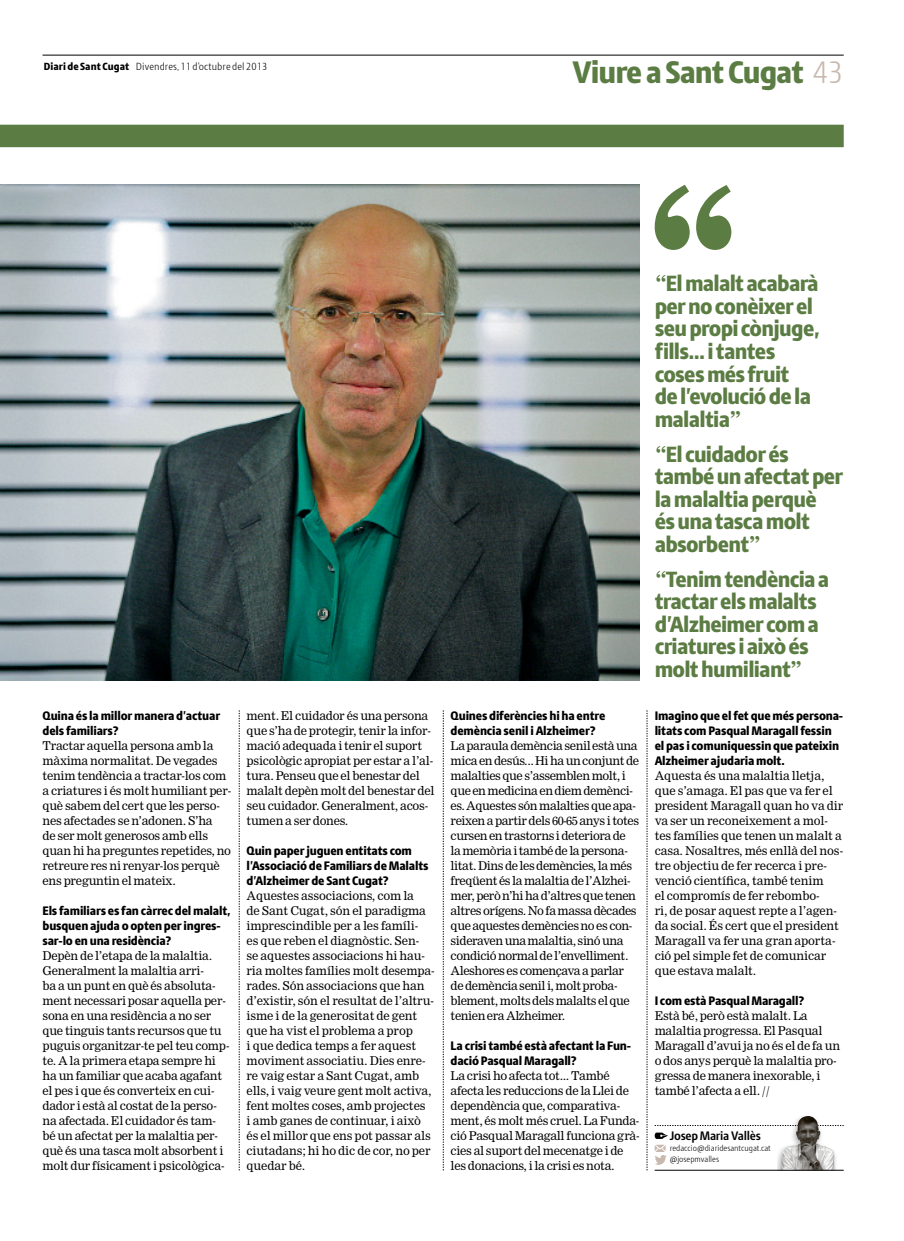
<style>
.page{position:relative;width:904px;height:1241px;background:#fff}
.page>*{position:absolute;margin:0;border:0;box-sizing:border-box;transform-origin:0 0}
.t1{font:800 30px "Modena";letter-spacing:-.035em;color:#5b7c42}
.t2{font:800 21.25px/22.5px "Modena";letter-spacing:-.035em;color:#5b7c42}
.t3{font:11.88px/15px "Clarion";letter-spacing:-.015em;color:#000}
.t4{font:800 11.88px/15px "Modena";letter-spacing:-.015em;color:#000}
.t5{font:700 11.88px "Modena";letter-spacing:-.02em;color:#000}
.t6{font:300 10px "Modena";letter-spacing:.005em;color:#000}
.t7{font:300 8.12px/11.2px "Modena";letter-spacing:-.005em;color:#000}
.s1{font-weight:800}
.s2{font-weight:300;color:#c8b8ad}
.s3{font-family:"Clarion";font-weight:700}
</style>
<div class="page">
<hr style="left:43px;top:55px;width:800px;height:1px;background:#000">
<img style="left:0;top:185px;width:639px;height:495px">
<div style="left:0;top:125px;width:843px;height:22px;background:#5b7c42"></div>
<svg style="left:239px;top:710px;width:1px;height:460px"></svg>
<svg style="left:443px;top:710px;width:1px;height:460px"></svg>
<svg style="left:646px;top:710px;width:1px;height:460px"></svg>
<svg style="left:654px;top:185px;width:77px;height:65px"></svg>
<svg style="left:654px;top:1132px;width:13px;height:6px"></svg>
<svg style="left:654px;top:1144px;width:12px;height:20px"></svg>
<svg style="left:654px;top:1125px;width:123px;height:1px"></svg>
<div style="left:777px;top:1115px;width:66px;height:55px;background:#000;opacity:.3"></div>
<img style="left:781px;top:1115px;width:53px;height:54px">
<hr style="left:654px;top:1169px;width:189px;height:1px;background:#000">
<p class="t6" style="left:44px;top:60px;width:225px"><span class="s1">Diari de Sant Cugat</span> Divendres, 11 d’octubre del 2013</p>
<h1 class="t1" style="left:572px;top:54px;width:272px">Viure a Sant Cugat <span class="s2">43</span></h1>
<p class="t4" style="left:43px;top:708px;width:179px">Quina és la millor manera d’actuar dels familiars?</p>
<p class="t3" style="left:43px;top:738px;width:190px">Tractar aquella persona amb la màxima normalitat. De vegades tenim tendència a tractar-los com a criatures i és molt humiliant per&shy;què sabem del cert que les perso&shy;nes afectades se n’adonen. S’ha<br>de ser molt generosos amb ells quan hi ha preguntes repetides, no retreure res ni renyar-los perquè ens preguntin el mateix.</p>
<p class="t4" style="left:43px;top:903px;width:189px">Els familiars es fan càrrec del malalt, busquen ajuda o opten per ingres&shy;sar-lo en una residència?</p>
<p class="t3" style="left:43px;top:948px;width:188px">Depèn de l’etapa de la malaltia.<br>Generalment la malaltia arri-<br>ba a un punt en què és absoluta&shy;ment necessari posar aquella per&shy;sona en una residència a no ser que tinguis tants recursos que tu puguis organitzar-te pel teu comp&shy;te. A la primera etapa sempre hi ha un familiar que acaba agafant el pes i que és converteix en cui&shy;dador i està al costat de la perso&shy;na afectada. El cuidador és tam&shy;bé un afectat per la malaltia per&shy;què és una tasca molt absorbent i molt dur físicament i psicològica-</p>
<p class="t3" style="left:246px;top:708px;width:189px">ment. El cuidador és una persona que s’ha de protegir, tenir la infor&shy;mació adequada i tenir el suport psicològic apropiat per estar a l’al&shy;tura. Penseu que el benestar del malalt depèn molt del benestar del seu cuidador. Generalment, acos&shy;tumen a ser dones.</p>
<p class="t4" style="left:246px;top:843px;width:184px">Quin paper juguen entitats com l’Associació de Familiars de Malalts d’Alzheimer de Sant Cugat?</p>
<p class="t3" style="left:246px;top:888px;width:189px">Aquestes associacions, com la<br>de Sant Cugat, són el paradigma imprescindible per a les famíli-<br>es que reben el diagnòstic. Sen-<br>se aquestes associacions hi hau&shy;ria moltes famílies molt desempa&shy;rades. Són associacions que han d’existir, són el resultat de l’altru&shy;isme i de la generositat de gent que ha vist el problema a prop<br>i que dedica temps a fer aquest moviment associatiu. Dies enre&shy;re vaig estar a Sant Cugat, amb ells, i vaig veure gent molt activa, fent moltes coses, amb projectes<br>i amb ganes de continuar, i això és el millor que ens pot passar als ciutadans; hi ho dic de cor, no per quedar bé.</p>
<p class="t4" style="left:450px;top:708px;width:156px">Quines diferències hi ha entre demència senil i Alzheimer?</p>
<p class="t3" style="left:450px;top:738px;width:190px">La paraula demència senil està una mica en desús... Hi ha un conjunt de malalties que s’assemblen molt, i que en medicina en diem demènci&shy;es. Aquestes són malalties que apa&shy;reixen a partir dels 60-65 anys i totes cursen en trastorns i deteriora de<br>la memòria i també de la persona&shy;litat. Dins de les demències, la més freqüent és la malaltia de l’Alzhei&shy;mer, però n’hi ha d’altres que tenen altres orígens. No fa massa dècades que aquestes demències no es con&shy;sideraven una malaltia, sinó una condició normal de l’envelliment.<br>Aleshores es començava a parlar de demència senil i, molt proba&shy;blement, molts dels malalts el que tenien era Alzheimer.</p>
<p class="t4" style="left:450px;top:1038px;width:182px">La crisi també està afectant la Fun&shy;dació Pasqual Maragall?</p>
<p class="t3" style="left:450px;top:1068px;width:190px">La crisi ho afecta tot... També afecta les reduccions de la Llei de dependència que, comparativa&shy;ment, és molt més cruel. La Funda&shy;ció Pasqual Maragall funciona grà&shy;cies al suport del mecenatge i de les donacions, i la crisi es nota.</p>
<h2 class="t2" style="left:654px;top:272px;width:166px"><span class="s3">“</span>El malalt acabarà per no conèixer el seu propi cònjuge, fills... i tantes coses més fruit<br>de l’evolució de la malaltia<span class="s3">”</span></h2>
<h2 class="t2" style="left:654px;top:442px;width:190px"><span class="s3">“</span>El cuidador és també un afectat per la malaltia perquè<br>és una tasca molt absorbent<span class="s3">”</span></h2>
<h2 class="t2" style="left:654px;top:567px;width:176px"><span class="s3">“</span>Tenim tendència a tractar els malalts d’Alzheimer com a criatures i això és molt humiliant<span class="s3">”</span></h2>
<p class="t4" style="left:654px;top:708px;width:190px">Imagino que el fet que més persona&shy;litats com Pasqual Maragall fessin el pas i comuniquessin que pateixin<br>Alzheimer ajudaria molt.</p>
<p class="t3" style="left:654px;top:767px;width:190px">Aquesta és una malaltia lletja, que s’amaga. El pas que va fer el president Maragall quan ho va dir va ser un reconeixement a mol&shy;tes famílies que tenen un malalt a casa. Nosaltres, més enllà del nos&shy;tre objectiu de fer recerca i pre&shy;venció científica, també tenim<br>el compromís de fer rebombo-<br>ri, de posar aquest repte a l’agen&shy;da social. És cert que el president<br>Maragall va fer una gran aporta&shy;ció pel simple fet de comunicar que estava malalt.</p>
<p class="t4" style="left:654px;top:993px;width:151px">I com està Pasqual Maragall?</p>
<p class="t3" style="left:654px;top:1007px;width:187px">Està bé, però està malalt. La malaltia progressa. El Pasqual<br>Maragall d’avui ja no és el de fa un o dos anys perquè la malaltia pro&shy;gressa de manera inexorable, i també l’afecta a ell. //</p>
<p class="t5" style="left:669px;top:1127px;width:93px">Josep Maria Vallès</p>
<p class="t7" style="left:669px;top:1141px;width:103px">redaccio@diaridesantcugat.cat @josepmvalles</p>
</div>
